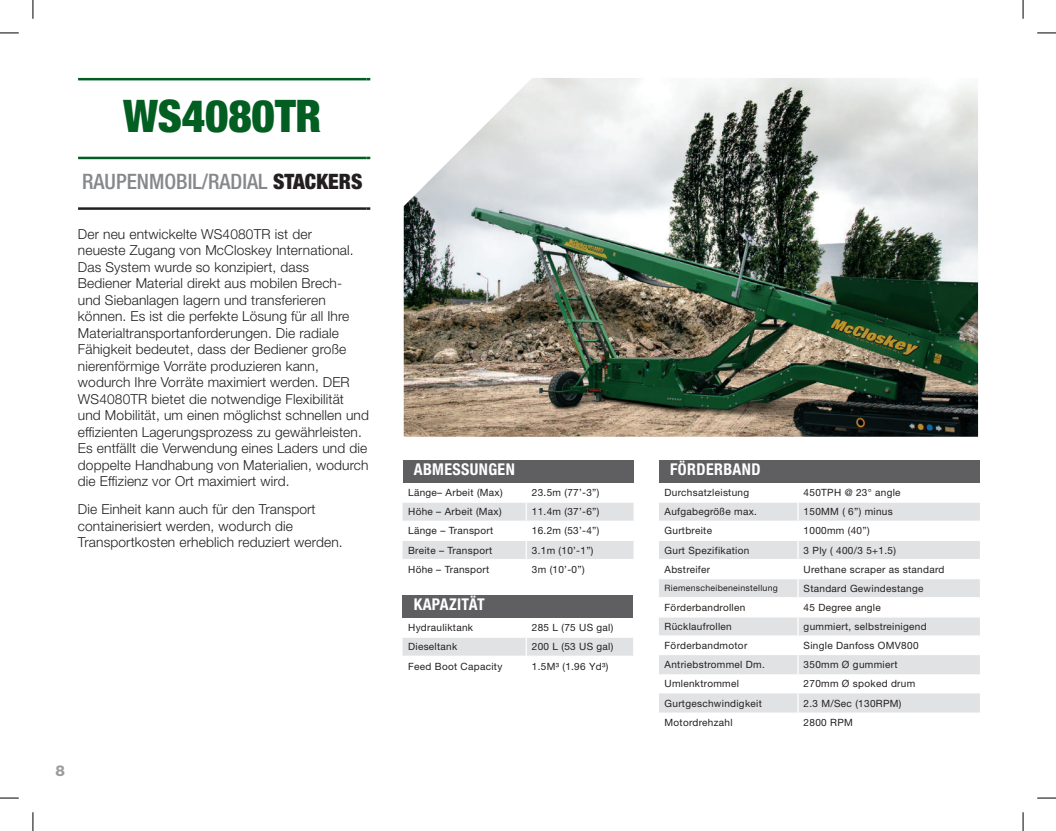
<style>
.page{position:relative;width:1056px;height:831px;background:#fff}
.page>*{position:absolute;margin:0;border:0;box-sizing:border-box;transform-origin:0 0}
.t1{font:900 condensed 45px "Helvetica Neue LT Std";letter-spacing:-.005em;color:#025e21}
.t2{font:500 condensed 21.25px "Helvetica Neue LT Std";color:#86888b}
.t3{font:700 condensed 16.25px "Helvetica Neue LT Std";letter-spacing:.025em;color:#fff}
.t4{font:800 15px "Helvetica Neue LT Std";color:#999b9e}
.t5{font:300 13.75px/16.5px "Helvetica Neue LT Std";letter-spacing:.01em;color:#231f20}
.t6{font:10px "Helvetica Neue LT Std";letter-spacing:.03em;color:#231f20}
.t7{font:8.75px "Helvetica Neue LT Std";letter-spacing:.03em;color:#231f20}
.s1{font-weight:900;color:#231f20}
</style>
<div class="page">
<div style="left:402px;top:460px;width:231px;height:23px;background:#5f5f62"></div>
<svg style="left:402px;top:503px;width:231px;height:56px"></svg>
<div style="left:402px;top:595px;width:231px;height:23px;background:#5f5f62"></div>
<div style="left:402px;top:638px;width:231px;height:18px;background:#e1e2e4"></div>
<div style="left:659px;top:460px;width:321px;height:23px;background:#5f5f62"></div>
<svg style="left:659px;top:503px;width:321px;height:209px;fill:#e1e2e4"></svg>
<hr style="left:659px;top:521px;width:139px;height:1px;background:#fff">
<hr style="left:798px;top:521px;width:182px;height:1px;background:#fff">
<hr style="left:659px;top:540px;width:139px;height:1px;background:#fff">
<hr style="left:798px;top:540px;width:182px;height:1px;background:#fff">
<hr style="left:659px;top:559px;width:139px;height:1px;background:#fff">
<hr style="left:798px;top:559px;width:182px;height:1px;background:#fff">
<hr style="left:659px;top:578px;width:139px;height:1px;background:#fff">
<hr style="left:798px;top:578px;width:182px;height:1px;background:#fff">
<hr style="left:659px;top:597px;width:139px;height:1px;background:#fff">
<hr style="left:798px;top:597px;width:182px;height:1px;background:#fff">
<hr style="left:659px;top:616px;width:139px;height:1px;background:#fff">
<hr style="left:798px;top:616px;width:182px;height:1px;background:#fff">
<hr style="left:659px;top:635px;width:139px;height:2px;background:#fff">
<hr style="left:798px;top:635px;width:182px;height:2px;background:#fff">
<svg style="left:797px;top:503px;width:2px;height:209px"></svg>
<img style="left:404px;top:78px;width:574px;height:359px">
<hr style="left:78px;top:78px;width:289px;height:2px;background:#025e21">
<hr style="left:78px;top:157px;width:289px;height:2px;background:#025e21">
<hr style="left:78px;top:207px;width:289px;height:3px;background:#231f20">
<svg style="left:0;top:32px;width:19px;height:2px"></svg>
<svg style="left:1037px;top:32px;width:19px;height:2px"></svg>
<svg style="left:0;top:797px;width:19px;height:2px"></svg>
<svg style="left:1037px;top:797px;width:19px;height:2px"></svg>
<svg style="left:32px;top:0;width:2px;height:19px"></svg>
<svg style="left:32px;top:812px;width:2px;height:19px"></svg>
<svg style="left:1022px;top:0;width:2px;height:19px"></svg>
<svg style="left:1022px;top:812px;width:2px;height:19px"></svg>
<h1 class="t1" style="left:123px;top:89px;width:200px">WS4080TR</h1>
<h2 class="t2" style="left:82px;top:168px;width:282px">RAUPENMOBIL/RADIAL <span class="s1">STACKERS</span></h2>
<p class="t5" style="left:78px;top:225px;width:293px">Der neu entwickelte WS4080TR ist der<br>neueste Zugang von McCloskey International.<br>Das System wurde so konzipiert, dass<br>Bediener Material direkt aus mobilen Brech-<br>und Siebanlagen lagern und transferieren können. Es ist die perfekte Lösung für all Ihre Materialtransportanforderungen. Die radiale Fähigkeit bedeutet, dass der Bediener große nierenförmige Vorräte produzieren kann, wodurch Ihre Vorräte maximiert werden. DER WS4080TR bietet die notwendige Flexibilität und Mobilität, um einen möglichst schnellen und effizienten Lagerungsprozess zu gewährleisten.<br>Es entfällt die Verwendung eines Laders und die doppelte Handhabung von Materialien, wodurch die Effizienz vor Ort maximiert wird.</p>
<p class="t5" style="left:78px;top:501px;width:266px">Die Einheit kann auch für den Transport containerisiert werden, wodurch die<br>Transportkosten erheblich reduziert werden.</p>
<p class="t4" style="left:55px;top:761px;width:11px">8</p>
<p class="t3" style="left:414px;top:460px;width:103px">ABMESSUNGEN</p>
<p class="t6" style="left:408px;top:486px;width:96px">Länge– Arbeit (Max)</p>
<p class="t6" style="left:532px;top:486px;width:69px">23.5m (77’-3”)</p>
<p class="t6" style="left:408px;top:506px;width:95px">Höhe – Arbeit (Max)</p>
<p class="t6" style="left:532px;top:506px;width:69px">11.4m (37’-6”)</p>
<p class="t6" style="left:408px;top:525px;width:87px">Länge – Transport</p>
<p class="t6" style="left:532px;top:525px;width:69px">16.2m (53’-4”)</p>
<p class="t6" style="left:408px;top:544px;width:85px">Breite – Transport</p>
<p class="t6" style="left:532px;top:544px;width:63px">3.1m (10’-1”)</p>
<p class="t6" style="left:408px;top:563px;width:83px">Höhe – Transport</p>
<p class="t6" style="left:532px;top:563px;width:54px">3m (10’-0”)</p>
<p class="t3" style="left:414px;top:595px;width:73px">KAPAZITÄT</p>
<p class="t6" style="left:408px;top:621px;width:66px">Hydrauliktank</p>
<p class="t6" style="left:532px;top:621px;width:83px">285 L (75 US gal)</p>
<p class="t6" style="left:408px;top:641px;width:51px">Dieseltank</p>
<p class="t6" style="left:532px;top:641px;width:83px">200 L (53 US gal)</p>
<p class="t6" style="left:408px;top:660px;width:96px">Feed Boot Capacity</p>
<p class="t6" style="left:532px;top:660px;width:78px">1.5M³ (1.96 Yd³)</p>
<p class="t3" style="left:670px;top:460px;width:92px">FÖRDERBAND</p>
<p class="t6" style="left:664px;top:486px;width:86px">Durchsatzleistung</p>
<p class="t6" style="left:804px;top:486px;width:98px">450TPH @ 23° angle</p>
<p class="t6" style="left:664px;top:506px;width:94px">Aufgabegröße max.</p>
<p class="t6" style="left:804px;top:506px;width:91px">150MM ( 6”) minus</p>
<p class="t6" style="left:664px;top:525px;width:49px">Gurtbreite</p>
<p class="t6" style="left:804px;top:525px;width:67px">1000mm (40”)</p>
<p class="t6" style="left:664px;top:544px;width:86px">Gurt Spezifikation</p>
<p class="t6" style="left:804px;top:544px;width:94px">3 Ply ( 400/3 5+1.5)</p>
<p class="t6" style="left:664px;top:563px;width:47px">Abstreifer</p>
<p class="t6" style="left:804px;top:563px;width:142px">Urethane scraper as standard</p>
<p class="t7" style="left:664px;top:583px;width:115px">Riemenscheibeneinstellung</p>
<p class="t6" style="left:804px;top:582px;width:121px">Standard Gewindestange</p>
<p class="t6" style="left:664px;top:601px;width:82px">Förderbandrollen</p>
<p class="t6" style="left:804px;top:601px;width:79px">45 Degree angle</p>
<p class="t6" style="left:664px;top:620px;width:69px">Rücklaufrollen</p>
<p class="t6" style="left:804px;top:620px;width:124px">gummiert, selbstreinigend</p>
<p class="t6" style="left:664px;top:640px;width:84px">Förderbandmotor</p>
<p class="t6" style="left:804px;top:640px;width:116px">Single Danfoss OMV800</p>
<p class="t6" style="left:664px;top:659px;width:102px">Antriebstrommel Dm.</p>
<p class="t6" style="left:804px;top:659px;width:95px">350mm Ø gummiert</p>
<p class="t6" style="left:664px;top:678px;width:76px">Umlenktrommel</p>
<p class="t6" style="left:804px;top:678px;width:113px">270mm Ø spoked drum</p>
<p class="t6" style="left:664px;top:697px;width:99px">Gurtgeschwindigkeit</p>
<p class="t6" style="left:804px;top:697px;width:99px">2.3 M/Sec (130RPM)</p>
<p class="t6" style="left:664px;top:716px;width:70px">Motordrehzahl</p>
<p class="t6" style="left:804px;top:716px;width:51px">2800 RPM</p>
</div>
